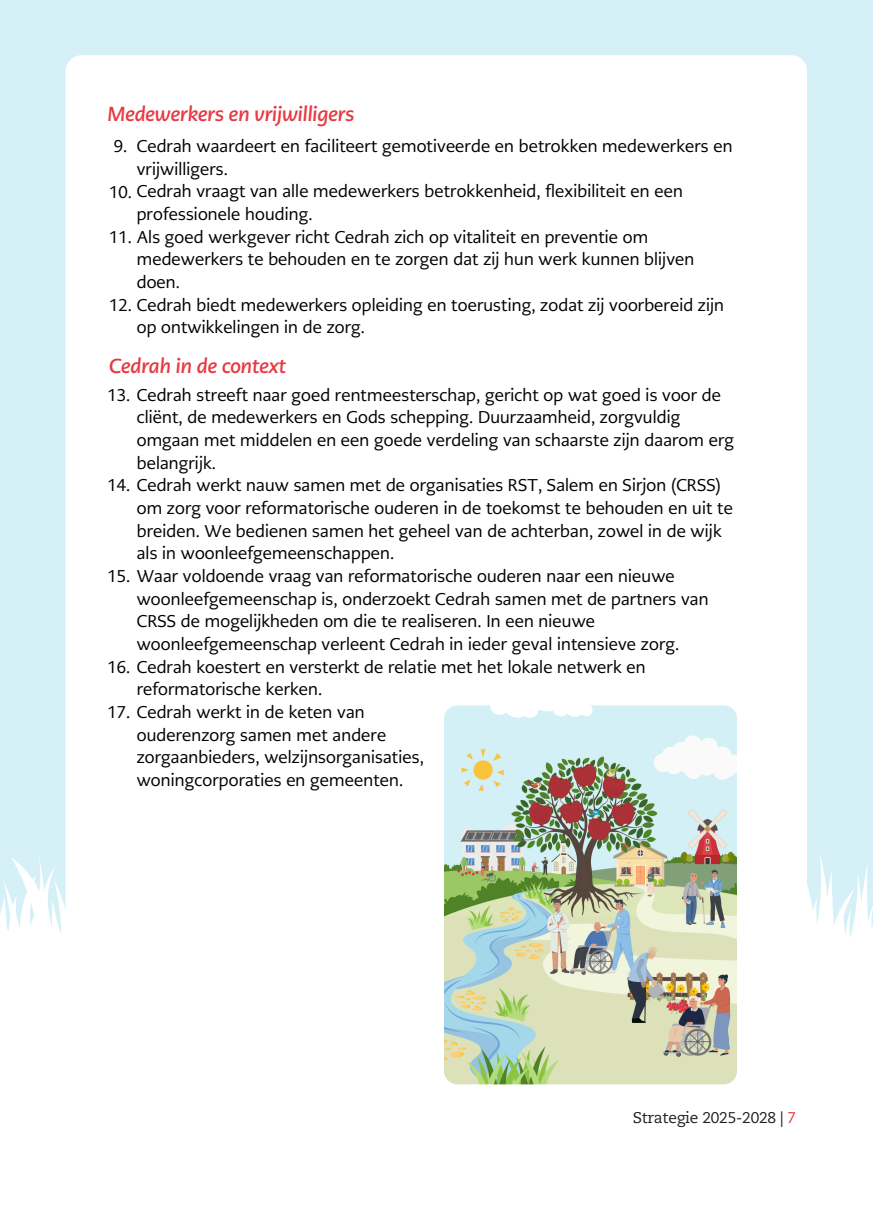
<style>
.page{position:relative;width:873px;height:1224px;background:#d6f0f7}
.page>*{position:absolute;margin:0;border:0;box-sizing:border-box;transform-origin:0 0}
.t1{font:italic 700 20.2px "PMN Caecilia Sans Head";color:#e73943}
.t2{font:17px/22.6px "PMN Caecilia Sans Head";letter-spacing:.01em;color:#000}
.t3{font:15.4px "Caecilia LT Pro 55 Roman";letter-spacing:-.015em;color:#231f20}
.s1{color:#e73943}
</style>
<div class="page">
<div style="left:0;top:940px;width:873px;height:284px;background:#fff"></div>
<svg style="left:0;top:842px;width:66px;height:98px"></svg>
<svg style="left:807px;top:855px;width:66px;height:85px"></svg>
<div style="left:66px;top:55px;width:741px;height:1030px;background:#fff"></div>
<img style="left:444px;top:705px;width:292px;height:379px;border-radius:14px">
<p class="t1" style="left:108px;top:100px;width:248px">Medewerkers en vrijwilligers</p>
<p class="t2" style="left:137px;top:135px;width:597px">Cedrah waardeert en faciliteert gemotiveerde en betrokken medewerkers en vrijwilligers.</p>
<p class="t2" style="left:137px;top:180px;width:548px;text-indent:-27px">10. Cedrah vraagt van alle medewerkers betrokkenheid, flexibiliteit en een professionele houding.</p>
<p class="t2" style="left:137px;top:225px;width:559px;text-indent:-27px">11. Als goed werkgever richt Cedrah zich op vitaliteit en preventie om medewerkers te behouden en te zorgen dat zij hun werk kunnen blijven doen.</p>
<p class="t2" style="left:137px;top:293px;width:589px;text-indent:-27px">12. Cedrah biedt medewerkers opleiding en toerusting, zodat zij voorbereid zijn op ontwikkelingen in de zorg.</p>
<p class="t2" style="left:114px;top:135px;width:15px">9.</p>
<h1 class="t1" style="left:109px;top:352px;width:178px">Cedrah in de context</h1>
<p class="t2" style="left:137px;top:383px;width:599px;text-indent:-29px">13. Cedrah streeft naar goed rentmeesterschap, gericht op wat goed is voor de cliënt, de medewerkers en Gods schepping. Duurzaamheid, zorgvuldig omgaan met middelen en een goede verdeling van schaarste zijn daarom erg belangrijk.</p>
<p class="t2" style="left:137px;top:474px;width:598px;text-indent:-29px">14. Cedrah werkt nauw samen met de organisaties RST, Salem en Sirjon (CRSS) om zorg voor reformatorische ouderen in de toekomst te behouden en uit te breiden. We bedienen samen het geheel van de achterban, zowel in de wijk als in woonleefgemeenschappen.</p>
<p class="t2" style="left:137px;top:564px;width:573px;text-indent:-29px">15. Waar voldoende vraag van reformatorische ouderen naar een nieuwe woonleefgemeenschap is, onderzoekt Cedrah samen met de partners van CRSS de mogelijkheden om die te realiseren. In een nieuwe woonleefgemeenschap verleent Cedrah in ieder geval intensieve zorg.</p>
<p class="t2" style="left:137px;top:655px;width:510px;text-indent:-29px">16. Cedrah koestert en versterkt de relatie met het lokale netwerk en reformatorische kerken.</p>
<p class="t2" style="left:108px;top:700px;width:259px">17. Cedrah werkt in de keten van</p>
<p class="t2" style="left:137px;top:723px;width:251px">ouderenzorg samen met andere</p>
<p class="t2" style="left:137px;top:746px;width:289px">zorgaanbieders, welzijnsorganisaties,</p>
<p class="t2" style="left:137px;top:768px;width:268px">woningcorporaties en gemeenten.</p>
<p class="t3" style="left:633px;top:1111px;width:165px">Strategie 2025-2028 | <span class="s1">7</span></p>
</div>
